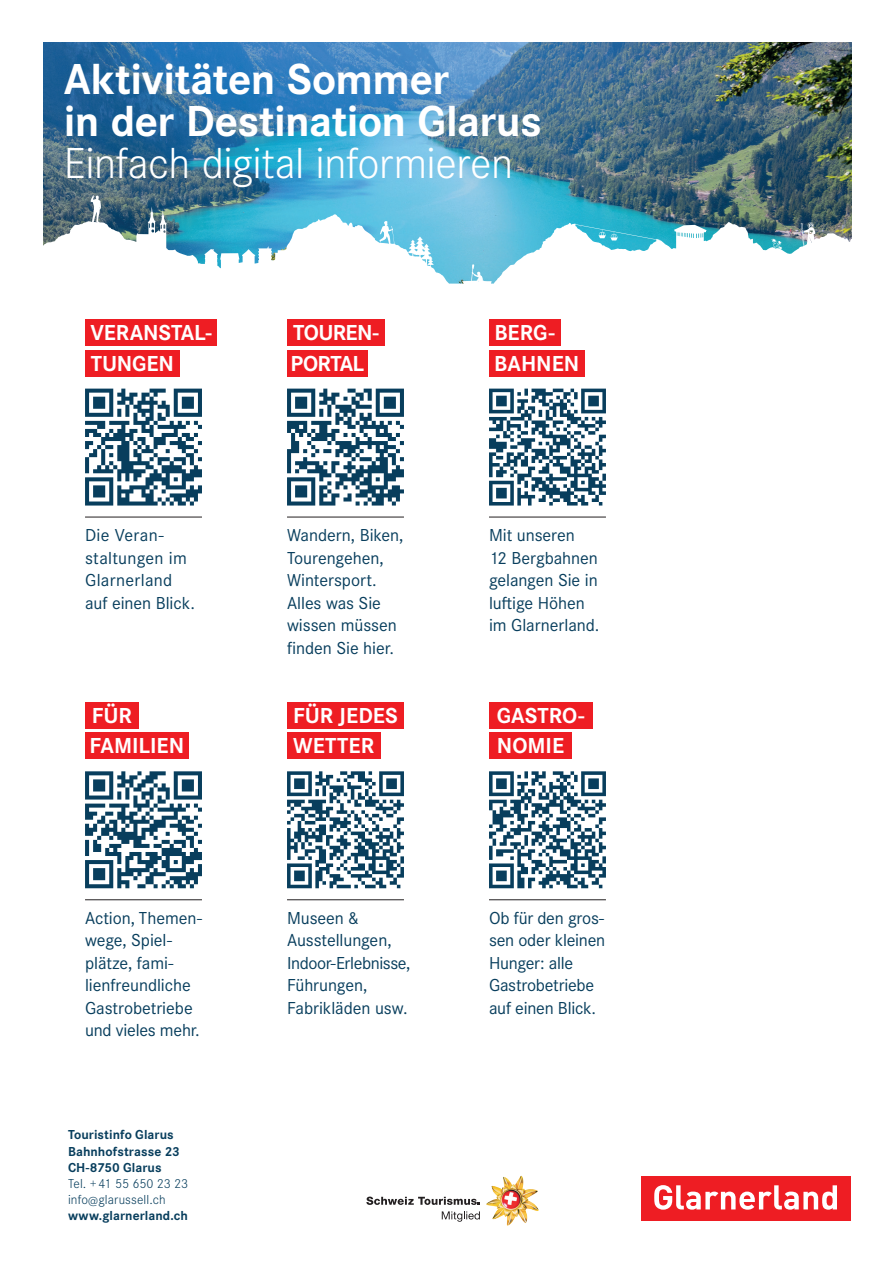
<style>
.page{position:relative;width:893px;height:1263px;background:#fff}
.page>*{position:absolute;margin:0;border:0;box-sizing:border-box;transform-origin:0 0}
.t1{font:700 45px/42px "Corporate S Pro";letter-spacing:-.015em;color:#fff}
.t2{font:300 45px "Corporate S Pro";letter-spacing:-.01em;color:#fff}
.t3{font:700 22.5px "Corporate S Pro";letter-spacing:-.005em;color:#fff}
.t4{font:18px/22.5px "Corporate S Pro";letter-spacing:-.005em;color:#083e5d}
.t5{font:18px/22.5px "Corporate S Pro";letter-spacing:.015em;color:#083e5d}
.t6{font:700 13.5px/16.2px "Corporate S Pro";letter-spacing:.005em;color:#083e5d}
.t7{font:300 13.5px/16.2px "Corporate S Pro";letter-spacing:.01em;color:#083e5d}
</style>
<div class="page">
<img style="left:43px;top:43px;width:808px;height:152px">
<svg style="left:43px;top:195px;width:809px;height:151px"></svg>
<svg style="left:85px;top:389px;width:117px;height:116px"></svg>
<svg style="left:287px;top:389px;width:117px;height:116px"></svg>
<svg style="left:287px;top:771px;width:117px;height:117px"></svg>
<svg style="left:489px;top:389px;width:117px;height:116px"></svg>
<svg style="left:489px;top:771px;width:117px;height:117px"></svg>
<div style="left:641px;top:1175px;width:209px;height:45px;background:#ee1d23"></div>
<svg style="left:654px;top:1185px;width:183px;height:25px"></svg>
<hr style="left:85px;top:517px;width:117px;height:1px;background:#231f20">
<hr style="left:287px;top:517px;width:117px;height:1px;background:#231f20">
<hr style="left:287px;top:899px;width:117px;height:1px;background:#231f20">
<hr style="left:489px;top:517px;width:117px;height:1px;background:#231f20">
<hr style="left:489px;top:899px;width:117px;height:1px;background:#231f20">
<img style="left:486px;top:1176px;width:53px;height:50px">
<svg style="left:366px;top:1196px;width:114px;height:9px"></svg>
<svg style="left:442px;top:1211px;width:38px;height:11px"></svg>
<div style="left:287px;top:350px;width:81px;height:27px;background:#ee1d23"></div>
<div style="left:287px;top:732px;width:93px;height:27px;background:#ee1d23"></div>
<div style="left:489px;top:732px;width:83px;height:27px;background:#ee1d23"></div>
<div style="left:287px;top:319px;width:98px;height:27px;background:#ee1d23"></div>
<div style="left:287px;top:702px;width:117px;height:26px;background:#ee1d23"></div>
<div style="left:489px;top:702px;width:103px;height:26px;background:#ee1d23"></div>
<div style="left:489px;top:350px;width:96px;height:27px;background:#ee1d23"></div>
<div style="left:489px;top:319px;width:71px;height:27px;background:#ee1d23"></div>
<svg style="left:85px;top:771px;width:117px;height:117px"></svg>
<hr style="left:85px;top:899px;width:117px;height:1px;background:#231f20">
<div style="left:85px;top:732px;width:104px;height:27px;background:#ee1d23"></div>
<div style="left:85px;top:702px;width:54px;height:26px;background:#ee1d23"></div>
<div style="left:85px;top:350px;width:95px;height:27px;background:#ee1d23"></div>
<div style="left:85px;top:319px;width:132px;height:27px;background:#ee1d23"></div>
<h1 class="t1" style="left:64px;top:54px;width:480px">Aktivitäten Sommer<br>in der Destination Glarus</h1>
<h1 class="t2" style="left:64px;top:132px;width:451px">Einfach digital informieren</h1>
<p class="t3" style="left:90px;top:315px;width:123px">VERANSTAL-</p>
<p class="t3" style="left:293px;top:315px;width:87px">TOUREN-</p>
<p class="t3" style="left:494px;top:315px;width:62px">BERG-</p>
<p class="t3" style="left:91px;top:345px;width:85px">TUNGEN</p>
<p class="t3" style="left:291px;top:345px;width:75px">PORTAL</p>
<p class="t3" style="left:494px;top:345px;width:87px">BAHNEN</p>
<p class="t5" style="left:85px;top:522px;width:111px">Die Veran&shy;staltungen im<br>Glarnerland auf einen Blick.</p>
<p class="t4" style="left:287px;top:522px;width:118px">Wandern, Biken,<br>Tourengehen,<br>Wintersport.<br>Alles was Sie wissen müssen finden Sie hier.</p>
<p class="t4" style="left:489px;top:522px;width:112px">Mit unseren<br>12 Bergbahnen gelangen Sie in luftige Höhen im Glarnerland.</p>
<p class="t3" style="left:92px;top:697px;width:42px">FÜR</p>
<p class="t3" style="left:90px;top:728px;width:96px">FAMILIEN</p>
<p class="t4" style="left:85px;top:905px;width:118px">Action, Themen&shy;wege, Spiel&shy;plätze, fami&shy;lienfreundliche<br>Gastrobetriebe und vieles mehr.</p>
<p class="t6" style="left:68px;top:1126px;width:113px">Touristinfo Glarus<br>Bahnhofstrasse 23<br>CH-8750 Glarus</p>
<p class="t7" style="left:68px;top:1175px;width:122px">Tel. + 41 55 650 23 23 info@glarussell.ch</p>
<p class="t6" style="left:68px;top:1207px;width:121px">www.glarnerland.ch</p>
<p class="t3" style="left:293px;top:697px;width:106px">FÜR JEDES</p>
<p class="t3" style="left:497px;top:697px;width:89px">GASTRO-</p>
<p class="t3" style="left:293px;top:728px;width:82px">WETTER</p>
<p class="t3" style="left:497px;top:728px;width:69px">NOMIE</p>
<p class="t4" style="left:287px;top:905px;width:125px">Museen &amp;<br>Ausstellungen,<br>Indoor-Erlebnisse,<br>Führungen,<br>Fabrikläden usw.</p>
<p class="t4" style="left:489px;top:905px;width:118px">Ob für den gros&shy;sen oder kleinen<br>Hunger: alle<br>Gastrobetriebe auf einen Blick.</p>
</div>
